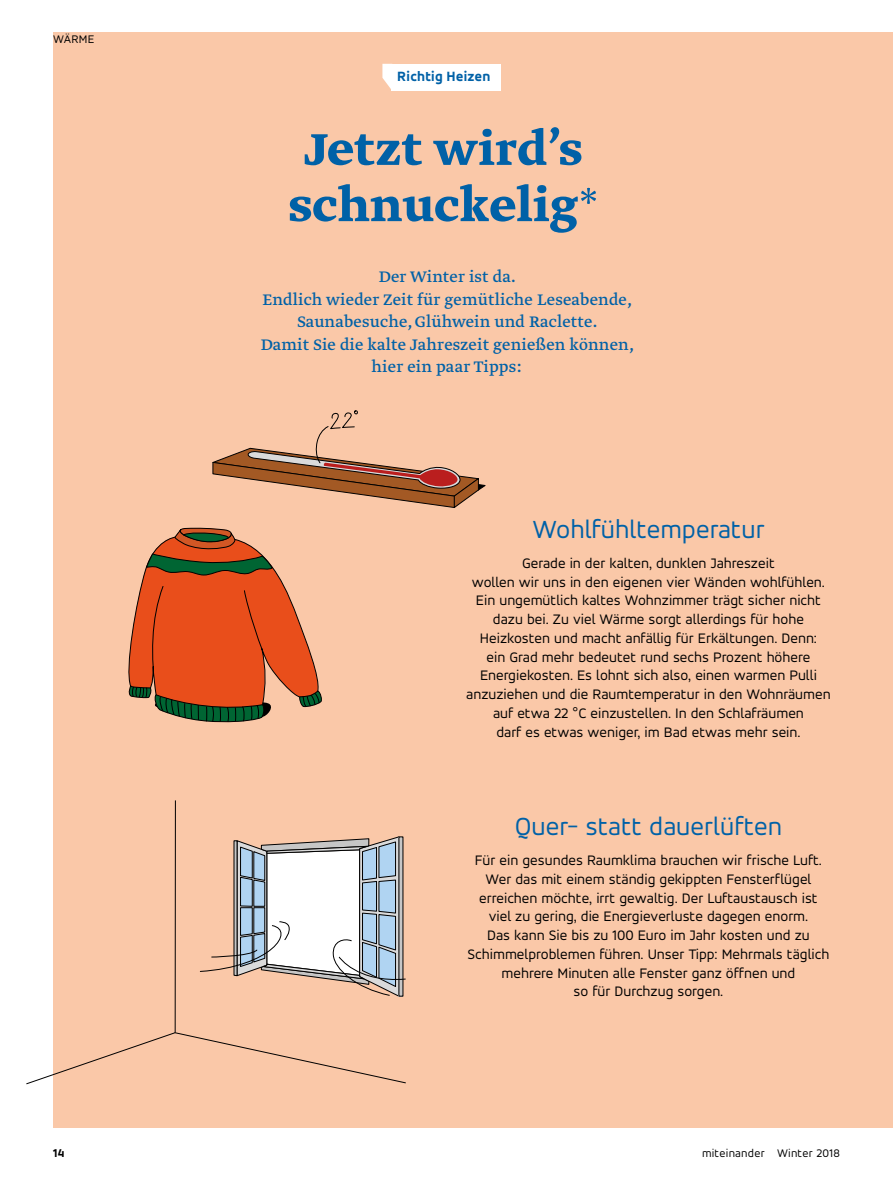
<style>
.page{position:relative;width:893px;height:1191px;background:#fff}
.page>*{position:absolute;margin:0;border:0;box-sizing:border-box;transform-origin:0 0}
.t1{font:700 52.5px/56.2px "Greta Text Pro";letter-spacing:.01em;color:#0061a7;text-align:center}
.t2{font:27px "Accord Alternate";color:#0061a7}
.t3{font:18px/22.5px "Greta Text Pro";letter-spacing:.01em;color:#0061a7;text-align:center}
.t4{font:15px/18.8px "Accord Alternate";color:#000;text-align:center}
.t5{font:700 expanded 14.25px "Accord Alternate";letter-spacing:.02em;color:#0061a7}
.t6{font:12px "Accord Alternate";letter-spacing:.02em;color:#000}
.t7{font:700 expanded 12px "Accord Alternate";color:#000}
.s1{font-weight:300}
</style>
<div class="page">
<div style="left:53px;top:32px;width:840px;height:1095px;background:#fac8a8"></div>
<div style="left:392px;top:64px;width:109px;height:26px;background:#fff"></div>
<svg style="left:382px;top:64px;width:10px;height:26px"></svg>
<svg style="left:176px;top:1032px;width:230px;height:51px"></svg>
<svg style="left:26px;top:800px;width:150px;height:284px"></svg>
<svg style="left:199px;top:836px;width:207px;height:161px"></svg>
<svg style="left:212px;top:410px;width:274px;height:98px"></svg>
<svg style="left:128px;top:528px;width:194px;height:194px"></svg>
<p class="t6" style="left:53px;top:31px;width:43px">WÄRME</p>
<p class="t5" style="left:397px;top:68px;width:95px">Richtig Heizen</p>
<h1 class="t1" style="left:288px;top:122px;width:312px">Jetzt wird’s schnuckelig<span class="s1">*</span></h1>
<p class="t3" style="left:261px;top:266px;width:375px">Der Winter ist da.<br>Endlich wieder Zeit für gemütliche Leseabende, Saunabesuche, Glühwein und Raclette.<br>Damit Sie die kalte Jahreszeit genießen können, hier ein paar Tipps:</p>
<h2 class="t2" style="left:532px;top:513px;width:234px">Wohlfühltemperatur</h2>
<p class="t4" style="left:466px;top:553px;width:366px">Gerade in der kalten, dunklen Jahreszeit<br>wollen wir uns in den eigenen vier Wänden wohlfühlen.<br>Ein ungemütlich kaltes Wohnzimmer trägt sicher nicht dazu bei. Zu viel Wärme sorgt allerdings für hohe Heizkosten und macht anfällig für Erkältungen. Denn:<br>ein Grad mehr bedeutet rund sechs Prozent höhere Energiekosten. Es lohnt sich also, einen warmen Pulli anzuziehen und die Raumtemperatur in den Wohnräumen auf etwa 22 °C einzustellen. In den Schlafräumen<br>darf es etwas weniger, im Bad etwas mehr sein.</p>
<h2 class="t2" style="left:515px;top:810px;width:269px">Quer- statt dauerlüften</h2>
<p class="t4" style="left:468px;top:850px;width:363px">Für ein gesundes Raumklima brauchen wir frische Luft.<br>Wer das mit einem ständig gekippten Fensterflügel erreichen möchte, irrt gewaltig. Der Luftaustausch ist viel zu gering, die Energieverluste dagegen enorm.<br>Das kann Sie bis zu 100 Euro im Jahr kosten und zu Schimmelproblemen führen. Unser Tipp: Mehrmals täglich mehrere Minuten alle Fenster ganz öffnen und<br>so für Durchzug sorgen.</p>
<p class="t7" style="left:53px;top:1145px;width:13px">14</p>
<p class="t6" style="left:702px;top:1145px;width:139px">miteinander Winter 2018</p>
</div>
